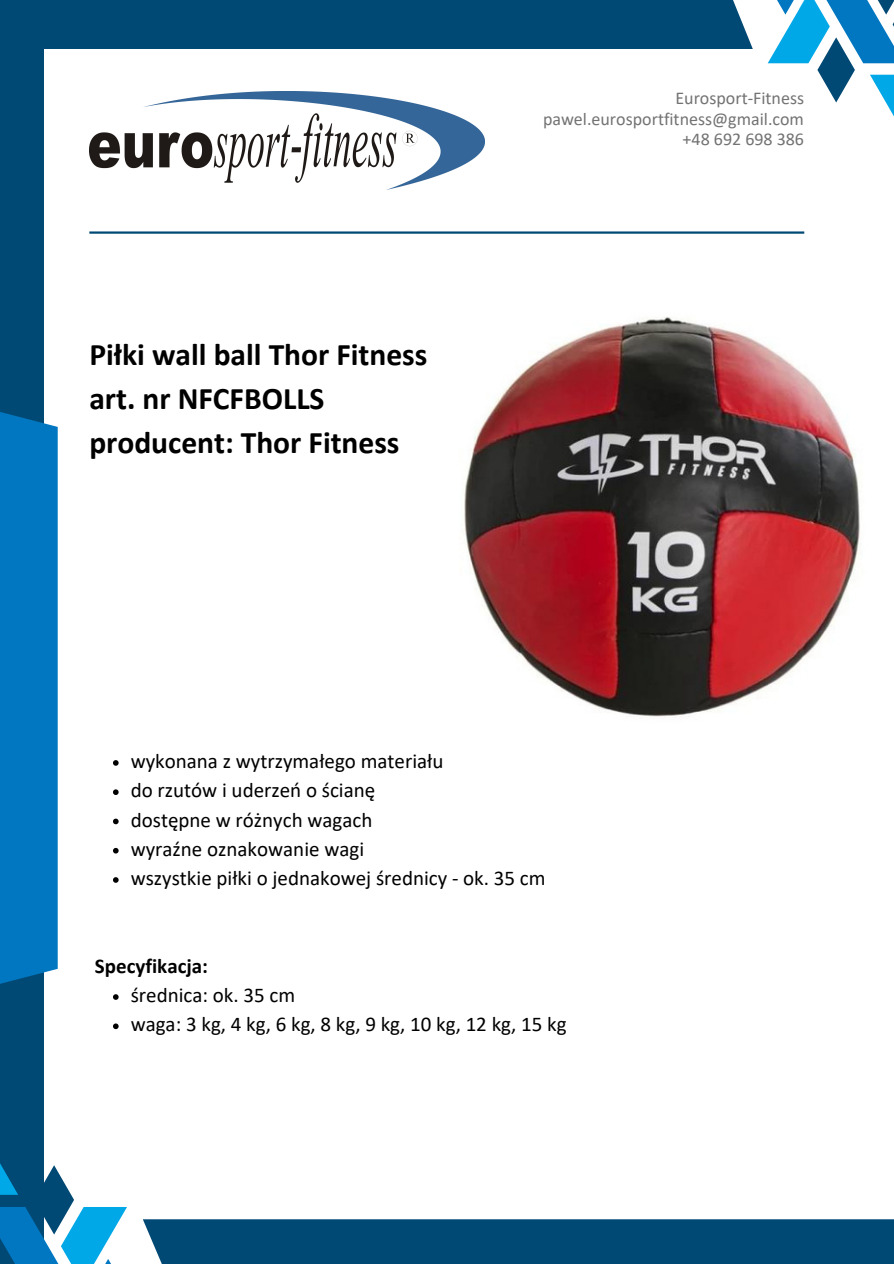
<style>
.page{position:relative;width:894px;height:1264px;background:#fff}
.page>*{position:absolute;margin:0;border:0;box-sizing:border-box;transform-origin:0 0}
.t1{font:700 31.5px/43.8px "Calibri";color:#000}
.t2{font:21px "Calibri";color:#000}
.t3{font:700 21px "Calibri";color:#000}
.t4{font:18px "Calibri";color:#737373}
</style>
<div class="page">
<svg style="left:767px;top:0;width:126px;height:115px"></svg>
<div style="left:0;top:40px;width:44px;height:1223px;background:#014975"></div>
<svg style="left:0;top:1163px;width:127px;height:100px"></svg>
<hr style="left:89px;top:231px;width:715px;height:3px;background:#014975">
<div style="left:0;top:0;width:752px;height:49px;background:#014975"></div>
<div style="left:143px;top:1219px;width:750px;height:44px;background:#014975"></div>
<div style="left:0;top:404px;width:58px;height:587px;background:#0077c0"></div>
<img style="left:89px;top:91px;width:395px;height:98px">
<img style="left:464px;top:317px;width:396px;height:400px">
<svg style="left:113px;top:760px;width:6px;height:5px"></svg>
<svg style="left:113px;top:789px;width:6px;height:6px"></svg>
<svg style="left:113px;top:818px;width:6px;height:6px"></svg>
<svg style="left:113px;top:847px;width:6px;height:6px"></svg>
<svg style="left:113px;top:877px;width:6px;height:5px"></svg>
<svg style="left:113px;top:994px;width:6px;height:5px"></svg>
<svg style="left:113px;top:1023px;width:6px;height:6px"></svg>
<p class="t1" style="left:89px;top:335px;width:339px">Piłki wall ball Thor Fitness art. nr NFCFBOLLS producent: Thor Fitness</p>
<p class="t4" style="left:675px;top:91px;width:130px">Eurosport-Fitness</p>
<p class="t4" style="left:543px;top:111px;width:262px">pawel.eurosportfitness@gmail.com</p>
<p class="t4" style="left:682px;top:132px;width:123px">+48 692 698 386</p>
<h1 class="t2" style="left:131px;top:752px;width:314px">wykonana z wytrzymałego materiału</h1>
<p class="t2" style="left:131px;top:781px;width:246px">do rzutów i uderzeń o ścianę</p>
<p class="t2" style="left:131px;top:810px;width:243px">dostępne w różnych wagach</p>
<p class="t2" style="left:131px;top:840px;width:235px">wyraźne oznakowanie wagi</p>
<p class="t2" style="left:131px;top:869px;width:416px">wszystkie piłki o jednakowej średnicy - ok. 35 cm</p>
<p class="t3" style="left:95px;top:957px;width:114px">Specyfikacja:</p>
<p class="t2" style="left:131px;top:986px;width:166px">średnica: ok. 35 cm</p>
<p class="t2" style="left:131px;top:1015px;width:437px">waga: 3 kg, 4 kg, 6 kg, 8 kg, 9 kg, 10 kg, 12 kg, 15 kg</p>
</div>
